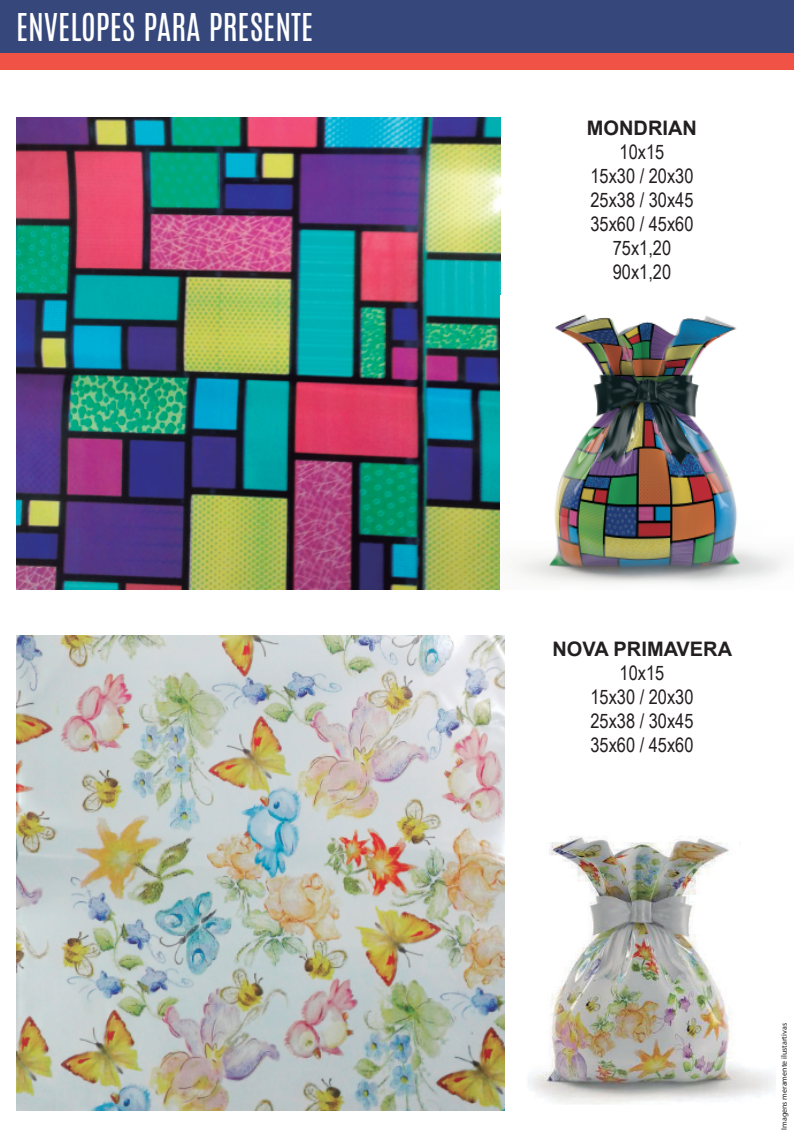
<style>
.page{position:relative;width:794px;height:1134px;background:#fff}
.page>*{position:absolute;margin:0;border:0;box-sizing:border-box;transform-origin:0 0}
.t1{font:32px "Antonio";color:#fff}
.t2{font:20px/24px "Arial Narrow";color:#231f20;text-align:center}
.t3{font:700 20px "Arial";color:#231f20}
.t4{font:8px "Myriad Pro";color:#231f20}
</style>
<div class="page">
<div style="left:0;top:0;width:794px;height:56px;background:#35477b"></div>
<div style="left:0;top:53px;width:794px;height:17px;background:#f05246"></div>
<img style="left:16px;top:118px;width:485px;height:471px">
<img style="left:518px;top:314px;width:266px;height:270px">
<img style="left:16px;top:635px;width:489px;height:475px">
<img style="left:528px;top:836px;width:247px;height:269px">
<h1 class="t1" style="left:16px;top:4px;width:299px">ENVELOPES PARA PRESENTE</h1>
<p class="t3" style="left:587px;top:114px;width:111px">MONDRIAN</p>
<p class="t2" style="left:590px;top:139px;width:105px">10x15<br>15x30 / 20x30<br>25x38 / 30x45<br>35x60 / 45x60<br>75x1,20<br>90x1,20</p>
<p class="t3" style="left:552px;top:635px;width:181px">NOVA PRIMAVERA</p>
<p class="t2" style="left:590px;top:660px;width:105px">10x15<br>15x30 / 20x30<br>25x38 / 30x45<br>35x60 / 45x60</p>
<p class="t4" style="left:779px;top:1130px;width:108px;rotate:-90deg">Imagens meramente ilustartivas</p>
</div>
